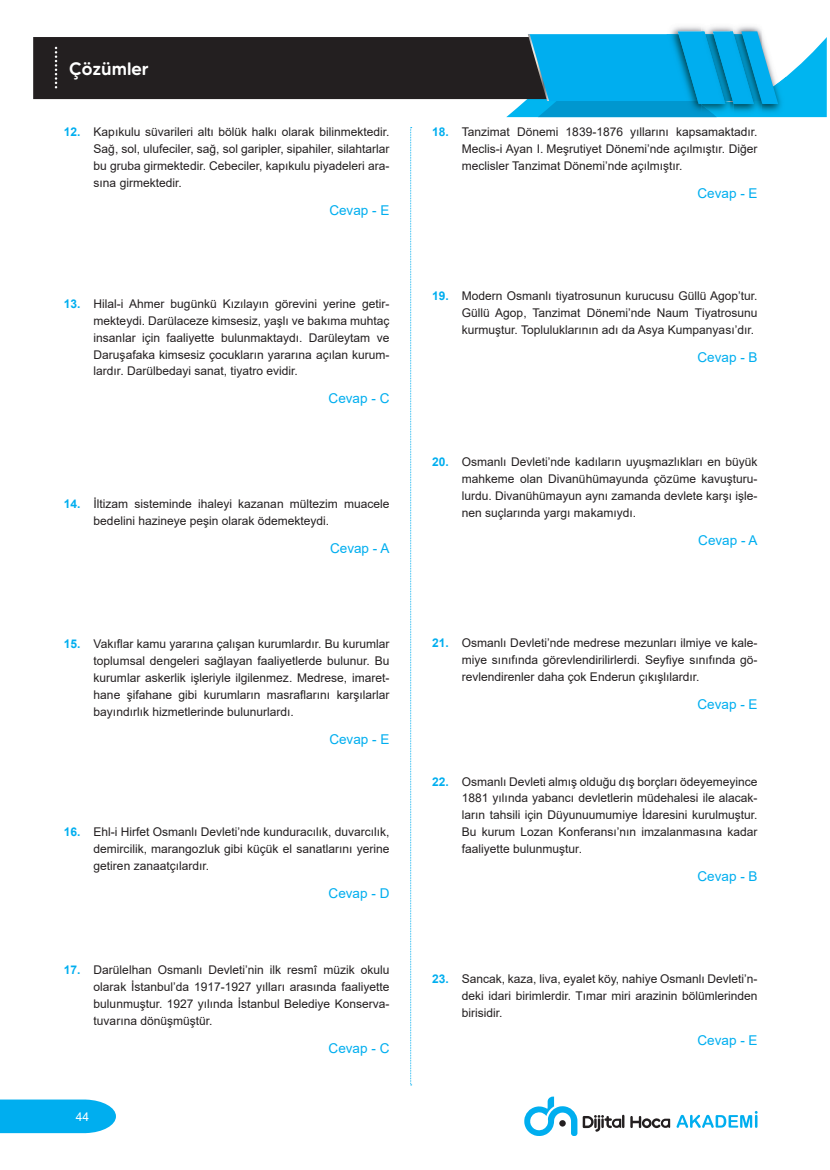
<style>
.page{position:relative;width:830px;height:1170px;background:#fff}
.page>*{position:absolute;margin:0;border:0;box-sizing:border-box;transform-origin:0 0}
.t1{font:500 18px "MADE Tommy Soft";color:#fff}
.CEVAP{font:13.5px "Arial";color:#00aeef}
.t2{font:12px/17px "Arial";color:#231f20;text-align:justify}
.t3{font:12px "Arial";color:#fff}
.s1{font-weight:700;color:#00aeef}
</style>
<div class="page">
<svg style="left:0;top:1099px;width:116px;height:33px;background:#11b3f0"></svg>
<svg style="left:676px;top:1111px;width:81px;height:16px"></svg>
<svg style="left:630px;top:1116px;width:39px;height:12px"></svg>
<svg style="left:524px;top:1096px;width:100px;height:39px"></svg>
<svg style="left:410px;top:127px;width:1px;height:958px"></svg>
<div style="left:33px;top:37px;width:473px;height:62px;background:#231f20"></div>
<svg style="left:506px;top:26px;width:320px;height:91px;background:#2babda"></svg>
<svg style="left:55px;top:47px;width:2px;height:41px"></svg>
<h1 class="t1" style="left:69px;top:57px;width:81px">Çözümler</h1>
<p class="t2" style="left:94px;top:124px;width:297px;text-indent:-30px"><span class="s1">12.</span> Kapıkulu süvarileri altı bölük halkı olarak bilinmektedir.<br>Sağ, sol, ulufeciler, sağ, sol garipler, sipahiler, silahtarlar bu gruba girmektedir. Cebeciler, kapıkulu piyadeleri ara&shy;sına girmektedir.</p>
<p class="CEVAP" style="left:329px;top:201px;width:62px">Cevap - E</p>
<p class="t2" style="left:94px;top:295px;width:297px;text-indent:-30px"><span class="s1">13.</span> Hilal-i Ahmer bugünkü Kızılayın görevini yerine getir&shy;mekteydi. Darülaceze kimsesiz, yaşlı ve bakıma muhtaç insanlar için faaliyette bulunmaktaydı. Darüleytam ve Daruşafaka kimsesiz çocukların yararına açılan kurum&shy;lardır. Darülbedayi sanat, tiyatro evidir.</p>
<p class="CEVAP" style="left:328px;top:389px;width:62px">Cevap - C</p>
<p class="t2" style="left:94px;top:495px;width:297px;text-indent:-30px"><span class="s1">14.</span> İltizam sisteminde ihaleyi kazanan mültezim muacele bedelini hazineye peşin olarak ödemekteydi.</p>
<p class="CEVAP" style="left:330px;top:538px;width:61px">Cevap - A</p>
<p class="t2" style="left:94px;top:635px;width:297px;text-indent:-30px"><span class="s1">15.</span> Vakıflar kamu yararına çalışan kurumlardır. Bu kurumlar toplumsal dengeleri sağlayan faaliyetlerde bulunur. Bu kurumlar askerlik işleriyle ilgilenmez. Medrese, imaret&shy;hane şifahane gibi kurumların masraflarını karşılarlar bayındırlık hizmetlerinde bulunurlardı.</p>
<p class="CEVAP" style="left:329px;top:729px;width:62px">Cevap - E</p>
<p class="t2" style="left:94px;top:823px;width:297px;text-indent:-30px"><span class="s1">16.</span> Ehl-i Hirfet Osmanlı Devleti’nde kunduracılık, duvarcılık, demircilik, marangozluk gibi küçük el sanatlarını yerine getiren zanaatçılardır.</p>
<p class="CEVAP" style="left:328px;top:883px;width:62px">Cevap - D</p>
<p class="t2" style="left:94px;top:961px;width:297px;text-indent:-30px"><span class="s1">17.</span> Darülelhan Osmanlı Devleti’nin ilk resmî müzik okulu olarak İstanbul’da 1917-1927 yılları arasında faaliyette bulunmuştur. 1927 yılında İstanbul Belediye Konserva&shy;tuvarına dönüşmüştür.</p>
<p class="CEVAP" style="left:328px;top:1039px;width:62px">Cevap - C</p>
<p class="t3" style="left:76px;top:1108px;width:15px">44</p>
<p class="t2" style="left:461px;top:124px;width:297px;text-indent:-30px"><span class="s1">18.</span> Tanzimat Dönemi 1839-1876 yıllarını kapsamaktadır.<br>Meclis-i Ayan I. Meşrutiyet Dönemi’nde açılmıştır. Diğer meclisler Tanzimat Dönemi’nde açılmıştır.</p>
<p class="CEVAP" style="left:697px;top:184px;width:62px">Cevap - E</p>
<p class="t2" style="left:461px;top:287px;width:297px;text-indent:-30px"><span class="s1">19.</span> Modern Osmanlı tiyatrosunun kurucusu Güllü Agop’tur.<br>Güllü Agop, Tanzimat Dönemi’nde Naum Tiyatrosunu kurmuştur. Topluluklarının adı da Asya Kumpanyası’dır.</p>
<p class="CEVAP" style="left:697px;top:348px;width:62px">Cevap - B</p>
<p class="t2" style="left:461px;top:453px;width:297px;text-indent:-30px"><span class="s1">20.</span> Osmanlı Devleti’nde kadıların uyuşmazlıkları en büyük mahkeme olan Divanühümayunda çözüme kavuşturu&shy;lurdu. Divanühümayun aynı zamanda devlete karşı işle&shy;nen suçlarında yargı makamıydı.</p>
<p class="CEVAP" style="left:698px;top:531px;width:61px">Cevap - A</p>
<p class="t2" style="left:461px;top:634px;width:297px;text-indent:-30px"><span class="s1">21.</span> Osmanlı Devleti’nde medrese mezunları ilmiye ve kale&shy;miye sınıfında görevlendirilirlerdi. Seyfiye sınıfında gö&shy;revlendirenler daha çok Enderun çıkışlılardır.</p>
<p class="CEVAP" style="left:697px;top:695px;width:62px">Cevap - E</p>
<p class="t2" style="left:461px;top:772px;width:297px;text-indent:-30px"><span class="s1">22.</span> Osmanlı Devleti almış olduğu dış borçları ödeyemeyince 1881 yılında yabancı devletlerin müdehalesi ile alacak&shy;ların tahsili için Düyunuumumiye İdaresini kurulmuştur.<br>Bu kurum Lozan Konferansı’nın imzalanmasına kadar faaliyette bulunmuştur.</p>
<p class="CEVAP" style="left:697px;top:867px;width:62px">Cevap - B</p>
<p class="t2" style="left:461px;top:970px;width:297px;text-indent:-30px"><span class="s1">23.</span> Sancak, kaza, liva, eyalet köy, nahiye Osmanlı Devleti’n&shy;deki idari birimlerdir. Tımar miri arazinin bölümlerinden birisidir.</p>
<p class="CEVAP" style="left:697px;top:1030px;width:62px">Cevap - E</p>
</div>
